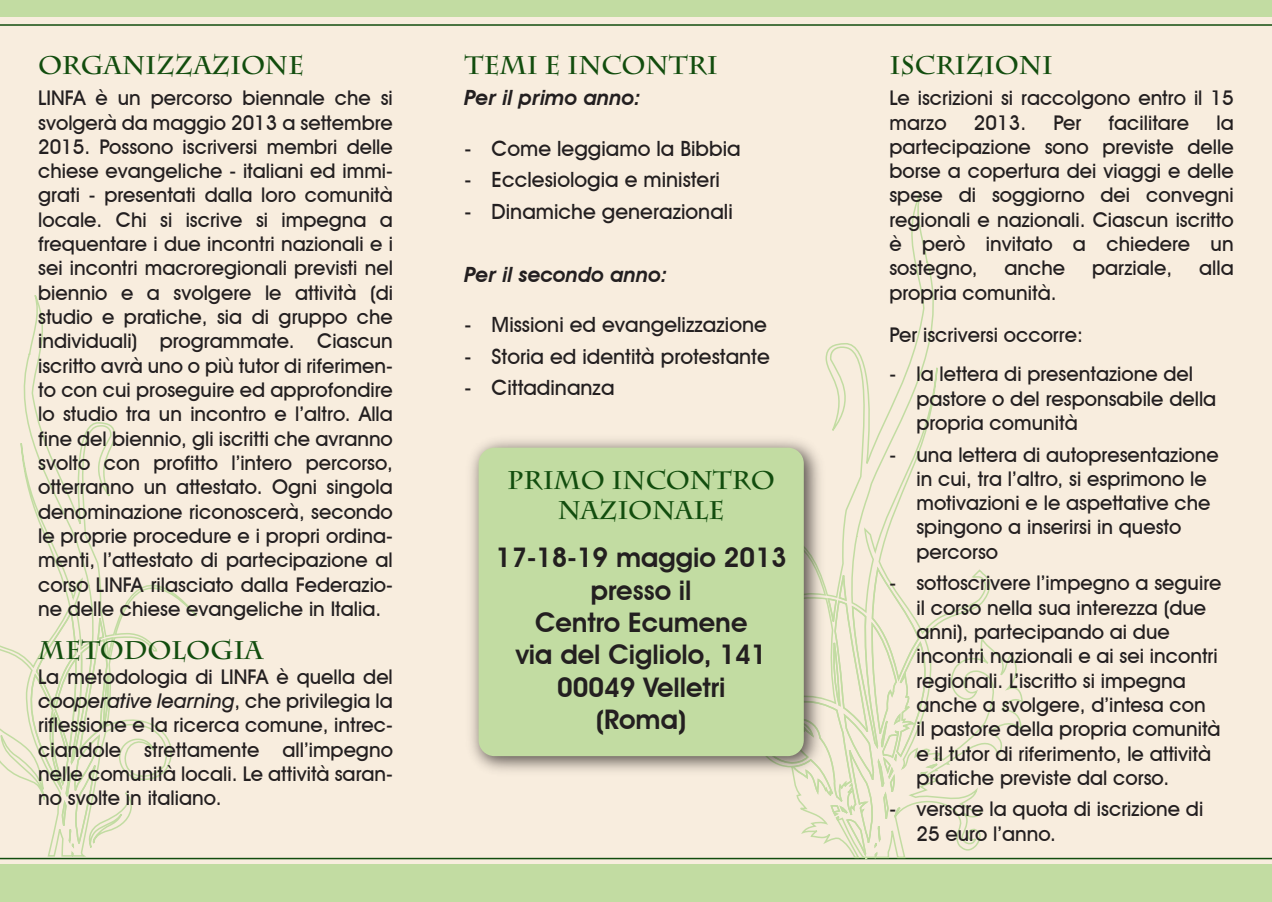
<style>
.page{position:relative;width:1272px;height:902px;background:#fff}
.page>*{position:absolute;margin:0;border:0;box-sizing:border-box;transform-origin:0 0}
.t1{font:600 27px/32.4px "Avant Garde IT Cby BT";color:#231f20;text-align:center}
.t2{font:700 25.5px/30.6px "Charlemagne Std";color:#124d0e;text-align:center}
.t3{font:500 21px "Avant Garde IT Cby BT";color:#231f20}
.t4{font:italic 600 21px "Avant Garde IT Cby BT";color:#231f20}
.t5{font:500 20.25px/24.3px "Avant Garde IT Cby BT";color:#231f20}
.s1{font-style:italic}
</style>
<div class="page">
<div style="left:0;top:0;width:1271px;height:901px;background:#c2dca2"></div>
<div style="left:0;top:18px;width:1271px;height:845px;background:#f8edde"></div>
<hr style="left:0;top:857px;width:1271px;height:2px;background:#124d0e">
<hr style="left:0;top:24px;width:1271px;height:2px;background:#124d0e">
<svg style="left:20px;top:295px;width:177px;height:485px"></svg>
<svg style="left:0;top:608px;width:134px;height:256px"></svg>
<svg style="left:690px;top:192px;width:333px;height:672px"></svg>
<img style="left:470px;top:429px;width:360px;height:352px">
<div style="left:478px;top:447px;width:325px;height:309px;background:#c2dca2;border-radius:16px"></div>
<p class="t2" style="left:38px;top:50px;width:268px">ORGANIZZAZIONE</p>
<p class="t5" style="left:38px;top:86px;width:356px;text-align:justify">LINFA è un percorso biennale che si svolgerà da maggio 2013 a settembre 2015. Possono iscriversi membri delle chiese evangeliche - italiani ed immi&shy;grati - presentati dalla loro comunità locale. Chi si iscrive si impegna a frequentare i due incontri nazionali e i sei incontri macroregionali previsti nel biennio e a svolgere le attività (di studio e pratiche, sia di gruppo che individuali) programmate. Ciascun iscritto avrà uno o più tutor di riferimen&shy;to con cui proseguire ed approfondire lo studio tra un incontro e l’altro. Alla fine del biennio, gli iscritti che avranno svolto con profitto l’intero percorso, otterranno un attestato. Ogni singola denominazione riconoscerà, secondo le proprie procedure e i propri ordina&shy;menti, l’attestato di partecipazione al corso LINFA rilasciato dalla Federazio&shy;ne delle chiese evangeliche in Italia.</p>
<p class="t2" style="left:38px;top:635px;width:226px">METODOLOGIA</p>
<p class="t5" style="left:38px;top:664px;width:356px;text-align:justify">La metodologia di LINFA è quella del <span class="s1">cooperative learning</span>, che privilegia la riflessione e la ricerca comune, intrec&shy;ciandole strettamente all’impegno nelle comunità locali. Le attività saran&shy;no svolte in italiano.</p>
<p class="t2" style="left:464px;top:50px;width:255px">TEMI E INCONTRI</p>
<p class="t4" style="left:464px;top:85px;width:177px">Per il primo anno:</p>
<p class="t3" style="left:464px;top:135px;width:277px">- Come leggiamo la Bibbia</p>
<p class="t3" style="left:464px;top:167px;width:257px">- Ecclesiologia e ministeri</p>
<p class="t3" style="left:464px;top:198px;width:270px">- Dinamiche generazionali</p>
<p class="t4" style="left:464px;top:261px;width:204px">Per il secondo anno:</p>
<p class="t3" style="left:464px;top:312px;width:304px">- Missioni ed evangelizzazione</p>
<p class="t3" style="left:464px;top:343px;width:307px">- Storia ed identità protestante</p>
<p class="t3" style="left:464px;top:375px;width:151px">- Cittadinanza</p>
<p class="t2" style="left:507px;top:464px;width:269px">PRIMO INCONTRO<br>NAZIONALE</p>
<h1 class="t1" style="left:495px;top:541px;width:292px">17-18-19 maggio 2013 presso il<br>Centro Ecumene<br>via del Cigliolo, 141<br>00049 Velletri<br>(Roma)</h1>
<p class="t2" style="left:889px;top:50px;width:165px">ISCRIZIONI</p>
<p class="t5" style="left:889px;top:86px;width:346px">Le iscrizioni si raccolgono entro il 15 marzo</p>
<p class="t5" style="left:973px;top:110px;width:54px">2013.</p>
<p class="t5" style="left:1053px;top:110px;width:29px">Per</p>
<p class="t5" style="left:1108px;top:110px;width:82px">facilitare</p>
<p class="t5" style="left:889px;top:110px;width:346px;text-align:justify;text-indent:327px">la partecipazione sono previste delle borse a copertura dei viaggi e delle spese di soggiorno dei convegni regionali e nazionali. Ciascun iscritto è però invitato a chiedere un sostegno,</p>
<p class="t5" style="left:1004px;top:256px;width:62px">anche</p>
<p class="t5" style="left:1092px;top:256px;width:82px">parziale,</p>
<p class="t5" style="left:1198px;top:256px;width:36px">alla</p>
<p class="t5" style="left:889px;top:271px;width:195px;line-height:42.3px">propria comunità.<br>Per iscriversi occorre:</p>
<p class="t5" style="left:916px;top:362px;width:301px;text-indent:-27px">- la lettera di presentazione del pastore o del responsabile della propria comunità</p>
<p class="t5" style="left:916px;top:442px;width:304px;text-indent:-27px">- una lettera di autopresentazione in cui, tra l’altro, si esprimono le motivazioni e le aspettative che spingono a inserirsi in questo percorso</p>
<p class="t5" style="left:916px;top:570px;width:306px;text-indent:-27px">- sottoscrivere l’impegno a seguire il corso nella sua interezza (due anni), partecipando ai due incontri nazionali e ai sei incontri regionali. L’iscritto si impegna anche a svolgere, d’intesa con<br>il pastore della propria comunità e il tutor di riferimento, le attività pratiche previste dal corso.</p>
<p class="t5" style="left:916px;top:796px;width:288px;text-indent:-27px">- versare la quota di iscrizione di<br>25 euro l’anno.</p>
</div>
